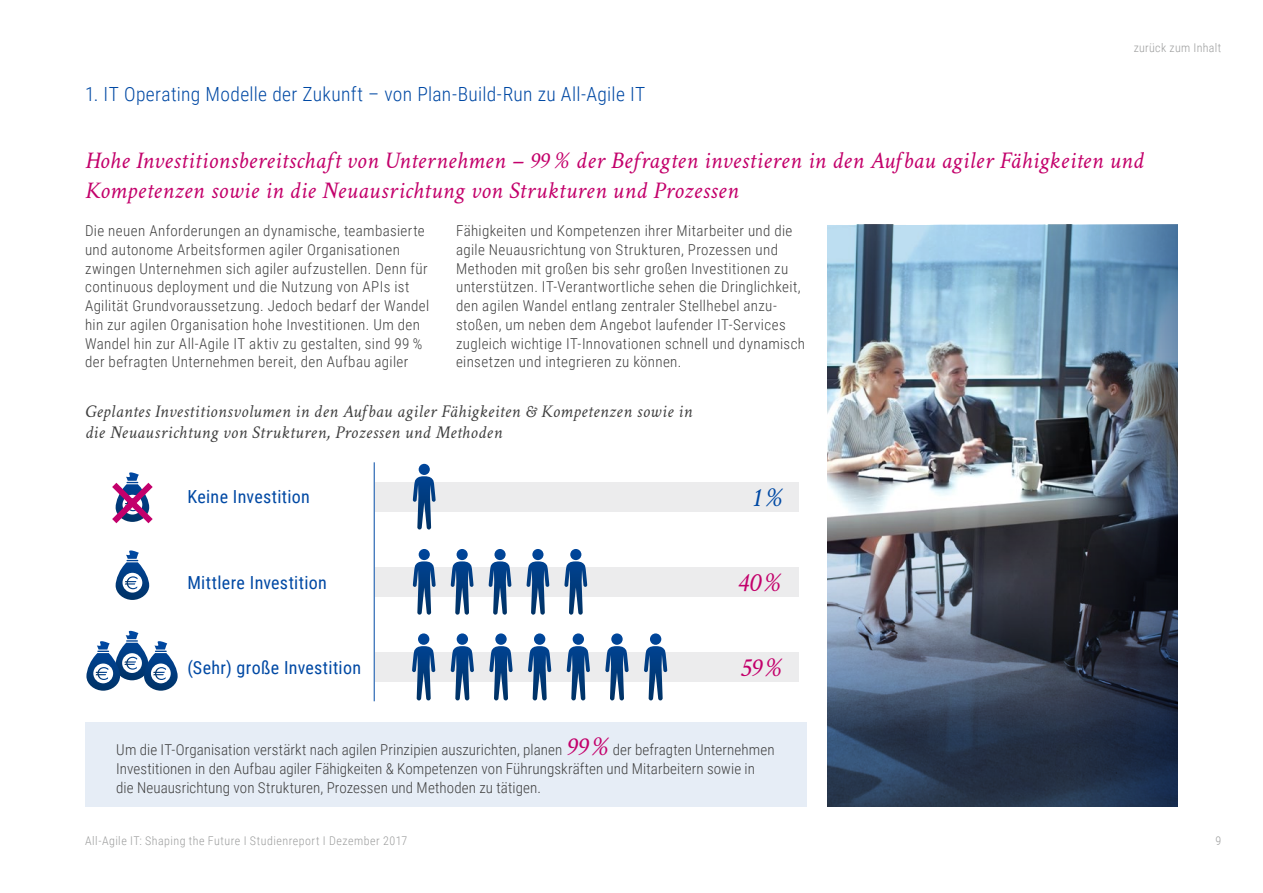
<style>
.page{position:relative;width:1263px;height:893px;background:#fff}
.page>*{position:absolute;margin:0;border:0;box-sizing:border-box;transform-origin:0 0}
.t1{font:italic 27px "Crimson Text";color:#c3006b}
.t2{font:italic 27px "Crimson Text";color:#0049a4}
.t3{font:italic 24px/30px "Crimson Text";letter-spacing:.015em;color:#c3006b}
.t4{font:300 19.5px "Roboto Condensed";letter-spacing:.015em;color:#0049a4}
.t5{font:italic 18px/21px "Crimson Text";letter-spacing:.02em;color:#404040}
.t6{font:18px "Roboto Condensed";letter-spacing:.02em;color:#0049a4}
.t7{font:300 15px/18.8px "Roboto Condensed";letter-spacing:.025em;color:#404040}
.t8{font:300 15px/18.8px "Roboto Condensed";letter-spacing:.005em;color:#404040}
.t9{font:300 12px "Roboto Condensed";letter-spacing:.04em;color:#9c9d9d}
.s1{font-family:"Crimson Text";font-weight:400;font-style:italic;font-size:27px;color:#c3006b}
</style>
<div class="page">
<div style="left:85px;top:722px;width:721px;height:85px;background:#e6edf6"></div>
<div style="left:375px;top:482px;width:424px;height:29px;background:#ececed"></div>
<div style="left:375px;top:567px;width:424px;height:29px;background:#ececed"></div>
<div style="left:375px;top:652px;width:424px;height:30px;background:#ececed"></div>
<svg style="left:412px;top:633px;width:23px;height:67px"></svg>
<svg style="left:451px;top:633px;width:23px;height:67px"></svg>
<svg style="left:489px;top:633px;width:24px;height:67px"></svg>
<svg style="left:528px;top:633px;width:23px;height:67px"></svg>
<svg style="left:567px;top:633px;width:23px;height:67px"></svg>
<svg style="left:605px;top:633px;width:24px;height:67px"></svg>
<svg style="left:644px;top:633px;width:23px;height:67px"></svg>
<svg style="left:413px;top:549px;width:23px;height:66px"></svg>
<svg style="left:413px;top:464px;width:23px;height:65px"></svg>
<svg style="left:451px;top:549px;width:23px;height:66px"></svg>
<svg style="left:489px;top:549px;width:22px;height:66px"></svg>
<svg style="left:526px;top:549px;width:23px;height:66px"></svg>
<svg style="left:564px;top:549px;width:23px;height:66px"></svg>
<hr style="left:374px;top:462px;width:1px;height:239px;background:#0049a4">
<svg style="left:116px;top:550px;width:33px;height:50px"></svg>
<svg style="left:86px;top:631px;width:92px;height:60px"></svg>
<svg style="left:112px;top:472px;width:41px;height:52px"></svg>
<img style="left:827px;top:408px;width:242px;height:109px">
<svg style="left:827px;top:517px;width:242px;height:290px;background:#4c576a"></svg>
<img style="left:827px;top:225px;width:242px;height:183px">
<img style="left:1069px;top:225px;width:109px;height:582px">
<h3 class="t4" style="left:85px;top:80px;width:562px">1. IT Operating Modelle der Zukunft – von Plan-Build-Run zu All-Agile IT</h3>
<p class="t9" style="left:1134px;top:39px;width:89px">zurück zum Inhalt</p>
<h2 class="t3" style="left:85px;top:145px;width:1060px">Hohe Investitionsbereitschaft von Unternehmen – 99 % der Befragten investieren in den Aufbau agiler Fähigkeiten und<br>Kompetenzen sowie in die Neuausrichtung von Strukturen und Prozessen</h2>
<p class="t7" style="left:85px;top:221px;width:346px">Die neuen Anforderungen an dynamische, teambasierte und autonome Arbeitsformen agiler Organisationen zwingen Unternehmen sich agiler aufzustellen. Denn für continuous deployment und die Nutzung von APIs ist Agilität Grundvoraussetzung. Jedoch bedarf der Wandel hin zur agilen Organisation hohe Investitionen. Um den Wandel hin zur All-Agile IT aktiv zu gestalten, sind 99 % der befragten Unternehmen bereit, den Aufbau agiler</p>
<p class="t7" style="left:456px;top:221px;width:351px">Fähigkeiten und Kompetenzen ihrer Mitarbeiter und die agile Neuausrichtung von Strukturen, Prozessen und Methoden mit großen bis sehr großen Investitionen zu unterstützen. IT-Verantwortliche sehen die Dringlichkeit, den agilen Wandel entlang zentraler Stellhebel anzu&shy;stoßen, um neben dem Angebot laufender IT-Services zugleich wichtige IT-Innovationen schnell und dynamisch einsetzen und integrieren zu können.</p>
<p class="t5" style="left:85px;top:401px;width:608px">Geplantes Investitionsvolumen in den Aufbau agiler Fähigkeiten &amp; Kompetenzen sowie in die Neuausrichtung von Strukturen, Prozessen und Methoden</p>
<p class="t6" style="left:187px;top:484px;width:124px">Keine Investition</p>
<h1 class="t2" style="left:751px;top:482px;width:33px">1%</h1>
<p class="t6" style="left:187px;top:570px;width:141px">Mittlere Investition</p>
<h1 class="t1" style="left:738px;top:567px;width:45px">40%</h1>
<p class="t6" style="left:187px;top:655px;width:175px">(Sehr) große Investition</p>
<h1 class="t1" style="left:740px;top:652px;width:44px">59%</h1>
<p class="t8" style="left:116px;top:740px;width:660px">Um die IT-Organisation verstärkt nach agilen Prinzipien auszurichten, planen <span class="s1">99 %</span> der befragten Unternehmen<br>Investitionen in den Aufbau agiler Fähigkeiten &amp; Kompetenzen von Führungskräften und Mitarbeitern sowie in die Neuausrichtung von Strukturen, Prozessen und Methoden zu tätigen.</p>
<p class="t9" style="left:85px;top:832px;width:324px">All-Agile IT: Shaping the Future I Studienreport I Dezember 2017</p>
<p class="t9" style="left:1215px;top:832px;width:7px">9</p>
</div>
